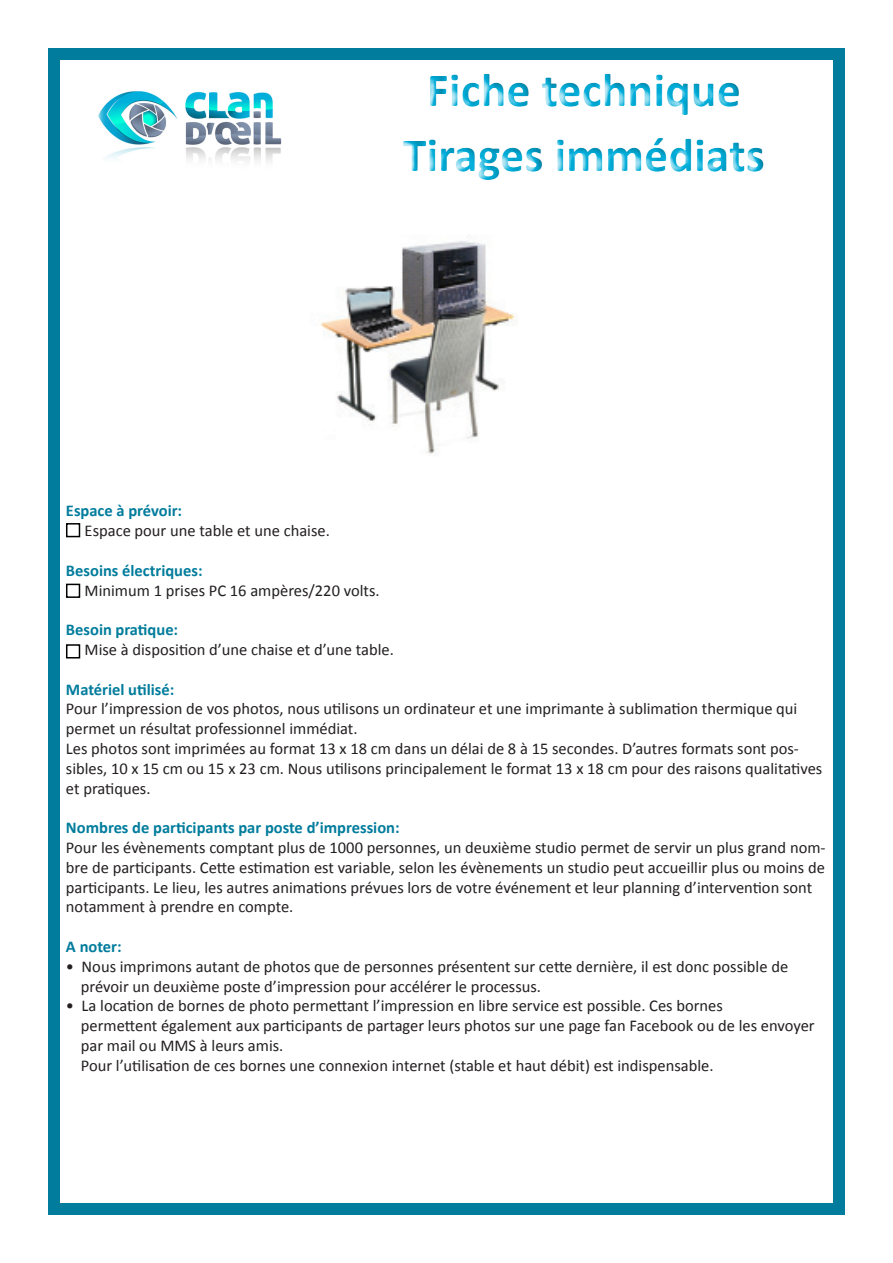
<style>
.page{position:relative;width:893px;height:1263px;background:#fff}
.page>*{position:absolute;margin:0;border:0;box-sizing:border-box;transform-origin:0 0}
.t1{font:700 48px/64.8px "Calibri";color:#02aeda;text-align:center}
.t2{font:16.5px/19.8px "Calibri";color:#231f20}
.t3{font:700 16.5px "Calibri";color:#017c9c}
</style>
<div class="page">
<img style="left:66px;top:241px;width:452px;height:418px">
<div style="left:399px;top:64px;width:375px;height:123px;background:#231f20;opacity:.75"></div>
<div style="left:66px;top:584px;width:14px;height:14px;background:#fff;border:2px solid #000"></div>
<div style="left:66px;top:523px;width:14px;height:14px;background:#fff;border:2px solid #000"></div>
<div style="left:66px;top:644px;width:14px;height:14px;background:#fff;border:2px solid #000"></div>
<img style="left:98px;top:91px;width:184px;height:71px">
<div style="left:48px;top:48px;width:797px;height:1167px;border:12px solid #017c9c"></div>
<h1 class="t1" style="left:403px;top:56px;width:364px">Fiche technique<br>Tirages immédiats</h1>
<p class="t3" style="left:66px;top:501px;width:118px">Espace à prévoir:</p>
<p class="t2" style="left:85px;top:520px;width:247px">Espace pour une table et une chaise.</p>
<p class="t3" style="left:66px;top:560px;width:138px">Besoins électriques:</p>
<p class="t2" style="left:85px;top:579px;width:297px">Minimum 1 prises PC 16 ampères/220 volts.</p>
<p class="t3" style="left:66px;top:619px;width:114px">Besoin pratique:</p>
<p class="t2" style="left:85px;top:639px;width:311px">Mise à disposition d’une chaise et d’une table.</p>
<p class="t3" style="left:66px;top:679px;width:110px">Matériel utilisé:</p>
<p class="t2" style="left:66px;top:698px;width:733px">Pour l’impression de vos photos, nous utilisons un ordinateur et une imprimante à sublimation thermique qui permet un résultat professionnel immédiat.</p>
<p class="t2" style="left:66px;top:738px;width:758px">Les photos sont imprimées au format 13 x 18 cm dans un délai de 8 à 15 secondes. D’autres formats sont pos&shy;sibles, 10 x 15 cm ou 15 x 23 cm. Nous utilisons principalement le format 13 x 18 cm pour des raisons qualitatives et pratiques.</p>
<p class="t3" style="left:66px;top:817px;width:335px">Nombres de participants par poste d’impression:</p>
<p class="t2" style="left:66px;top:837px;width:761px">Pour les évènements comptant plus de 1000 personnes, un deuxième studio permet de servir un plus grand nom&shy;bre de participants. Cette estimation est variable, selon les évènements un studio peut accueillir plus ou moins de participants. Le lieu, les autres animations prévues lors de votre événement et leur planning d’intervention sont notamment à prendre en compte.</p>
<p class="t3" style="left:66px;top:936px;width:57px">A noter:</p>
<p class="t2" style="left:66px;top:955px;width:724px">• Nous imprimons autant de photos que de personnes présentent sur cette dernière, il est donc possible de</p>
<p class="t2" style="left:81px;top:975px;width:462px">prévoir un deuxième poste d’impression pour accélérer le processus.</p>
<p class="t2" style="left:66px;top:995px;width:658px">• La location de bornes de photo permettant l’impression en libre service est possible. Ces bornes</p>
<p class="t2" style="left:81px;top:1015px;width:735px">permettent également aux participants de partager leurs photos sur une page fan Facebook ou de les envoyer</p>
<p class="t2" style="left:81px;top:1035px;width:204px">par mail ou MMS à leurs amis.</p>
<p class="t2" style="left:81px;top:1054px;width:634px">Pour l’utilisation de ces bornes une connexion internet (stable et haut débit) est indispensable.</p>
</div>
